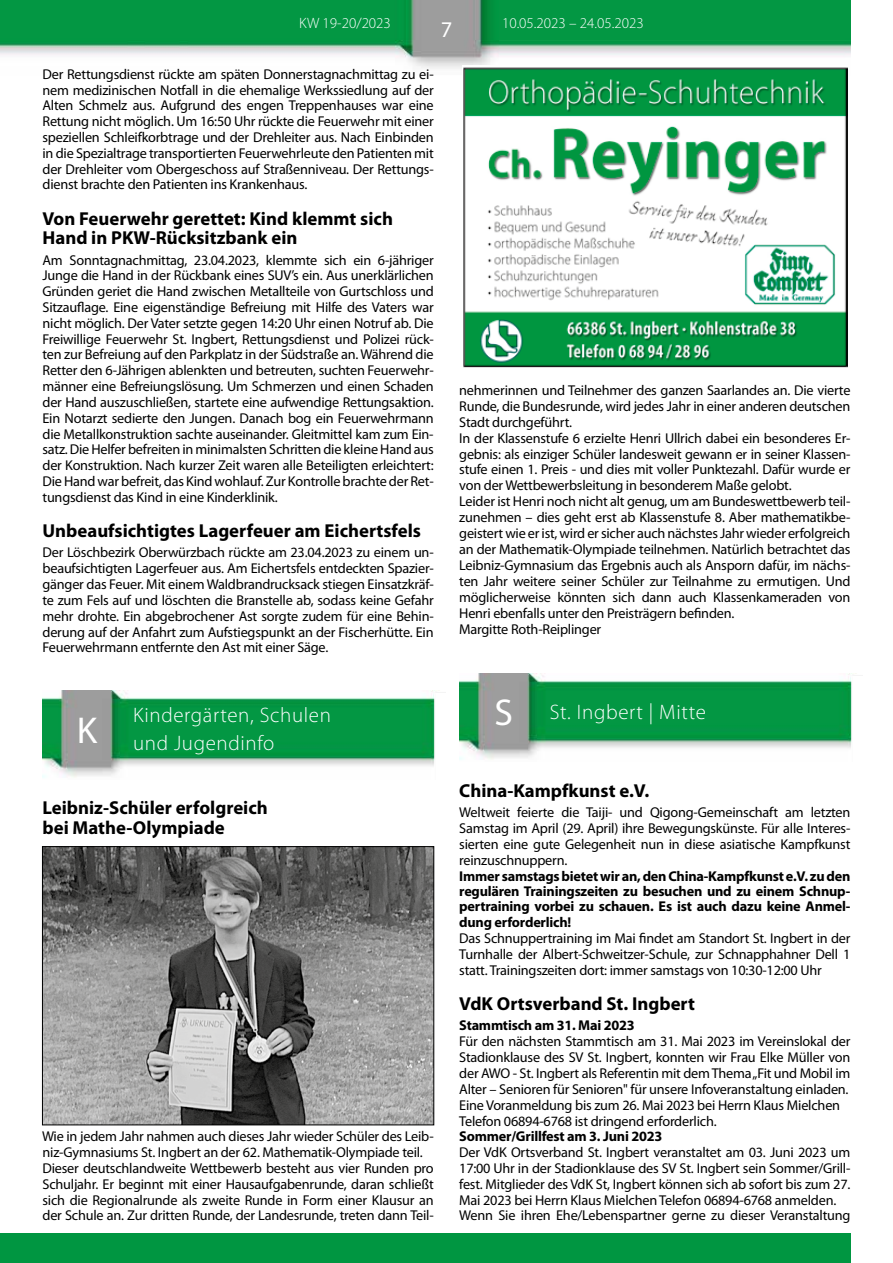
<style>
.page{position:relative;width:893px;height:1263px;background:#fff}
.page>*{position:absolute;margin:0;border:0;box-sizing:border-box;transform-origin:0 0}
.t1{font:22.5px "Myriad Pro";color:#fff}
.t2{font:300 21px/28.2px "Myriad Pro";letter-spacing:.03em;color:#fff}
.t3{font:700 18.75px/19.5px "Myriad Pro";color:#000}
.t4{font:300 15px "Myriad Pro";color:#fff}
.t5{font:14.25px/15.8px "Myriad Pro";letter-spacing:-.015em;color:#000;text-align:justify}
.t6{font:700 14.25px/15.5px "Myriad Pro";letter-spacing:-.015em;color:#000;text-align:justify}
.s1{font-weight:400;font-size:37.5px}
</style>
<div class="page">
<img style="left:0;top:0;width:850px;height:75px">
<div style="left:0;top:1233px;width:850px;height:30px;background:#009641"></div>
<img style="left:43px;top:691px;width:403px;height:87px">
<img style="left:44px;top:848px;width:388px;height:275px">
<div style="left:42px;top:846px;width:392px;height:279px;border:1px solid #000"></div>
<img style="left:459px;top:673px;width:397px;height:87px">
<img style="left:463px;top:66px;width:384px;height:301px">
<p class="t4" style="left:299px;top:14px;width:93px">KW 19-20/2023</p>
<p class="t4" style="left:502px;top:14px;width:143px">10.05.2023 – 24.05.2023</p>
<h1 class="t1" style="left:441px;top:15px;width:13px">7</h1>
<p class="t5" style="left:43px;top:66px;width:393px">Der Rettungsdienst rückte am späten Donnerstagnachmittag zu ei&shy;nem medizinischen Notfall in die ehemalige Werkssiedlung auf der Alten Schmelz aus. Aufgrund des engen Treppenhauses war eine Rettung nicht möglich. Um 16:50 Uhr rückte die Feuerwehr mit einer speziellen Schleifkorbtrage und der Drehleiter aus. Nach Einbinden in die Spezialtrage transportierten Feuerwehrleute den Patienten mit der Drehleiter vom Obergeschoss auf Straßenniveau. Der Rettungs&shy;dienst brachte den Patienten ins Krankenhaus.</p>
<h3 class="t3" style="left:43px;top:208px;width:352px">Von Feuerwehr gerettet: Kind klemmt sich<br>Hand in PKW-Rücksitzbank ein</h3>
<p class="t5" style="left:43px;top:252px;width:393px">Am Sonntagnachmittag, 23.04.2023, klemmte sich ein 6-jähriger Junge die Hand in der Rückbank eines SUV’s ein. Aus unerklärlichen Gründen geriet die Hand zwischen Metallteile von Gurtschloss und Sitzauflage. Eine eigenständige Befreiung mit Hilfe des Vaters war nicht möglich. Der Vater setzte gegen 14:20 Uhr einen Notruf ab. Die Freiwillige Feuerwehr St. Ingbert, Rettungsdienst und Polizei rück&shy;ten zur Befreiung auf den Parkplatz in der Südstraße an. Während die Retter den 6-Jährigen ablenkten und betreuten, suchten Feuerwehr&shy;männer eine Befreiungslösung. Um Schmerzen und einen Schaden der Hand auszuschließen, startete eine aufwendige Rettungsaktion.<br>Ein Notarzt sedierte den Jungen. Danach bog ein Feuerwehrmann die Metallkonstruktion sachte auseinander. Gleitmittel kam zum Ein&shy;satz. Die Helfer befreiten in minimalsten Schritten die kleine Hand aus der Konstruktion. Nach kurzer Zeit waren alle Beteiligten erleichtert:<br>Die Hand war befreit, das Kind wohlauf. Zur Kontrolle brachte der Ret&shy;tungsdienst das Kind in eine Kinderklinik.</p>
<h3 class="t3" style="left:43px;top:521px;width:380px">Unbeaufsichtigtes Lagerfeuer am Eichertsfels</h3>
<p class="t5" style="left:43px;top:544px;width:393px">Der Löschbezirk Oberwürzbach rückte am 23.04.2023 zu einem un&shy;beaufsichtigten Lagerfeuer aus. Am Eichertsfels entdeckten Spazier&shy;gänger das Feuer. Mit einem Waldbrandrucksack stiegen Einsatzkräf&shy;te zum Fels auf und löschten die Branstelle ab, sodass keine Gefahr mehr drohte. Ein abgebrochener Ast sorgte zudem für eine Behin&shy;derung auf der Anfahrt zum Aufstiegspunkt an der Fischerhütte. Ein Feuerwehrmann entfernte den Ast mit einer Säge.</p>
<h2 class="t2" style="left:77px;top:701px;width:256px;text-indent:56px">Kindergärten, Schulen<br><sup>K</sup> und Jugendinfo</h2>
<h3 class="t3" style="left:43px;top:798px;width:227px">Leibniz-Schüler erfolgreich bei Mathe-Olympiade</h3>
<p class="t5" style="left:42px;top:1128px;width:393px;text-align:left">Wie in jedem Jahr nahmen auch dieses Jahr wieder Schüler des Leib&shy;niz-Gymnasiums St. Ingbert an der 62. Mathematik-Olympiade teil.<br>Dieser deutschlandweite Wettbewerb besteht aus vier Runden pro Schuljahr. Er beginnt mit einer Hausaufgabenrunde, daran schließt sich die Regionalrunde als zweite Runde in Form einer Klausur an der Schule an. Zur dritten Runde, der Landesrunde, treten dann Teil-</p>
<p class="t5" style="left:459px;top:382px;width:393px;text-align:left">nehmerinnen und Teilnehmer des ganzen Saarlandes an. Die vierte Runde, die Bundesrunde, wird jedes Jahr in einer anderen deutschen Stadt durchgeführt.<br>In der Klassenstufe 6 erzielte Henri Ullrich dabei ein besonderes Er&shy;gebnis: als einziger Schüler landesweit gewann er in seiner Klassen&shy;stufe einen 1. Preis - und dies mit voller Punktezahl. Dafür wurde er von der Wettbewerbsleitung in besonderem Maße gelobt.<br>Leider ist Henri noch nicht alt genug, um am Bundeswettbewerb teil&shy;zunehmen – dies geht erst ab Klassenstufe 8. Aber mathematikbe&shy;geistert wie er ist, wird er sicher auch nächstes Jahr wieder erfolgreich an der Mathematik-Olympiade teilnehmen. Natürlich betrachtet das Leibniz-Gymnasium das Ergebnis auch als Ansporn dafür, im nächs&shy;ten Jahr weitere seiner Schüler zur Teilnahme zu ermutigen. Und möglicherweise könnten sich dann auch Klassenkameraden von Henri ebenfalls unter den Preisträgern befinden.<br>Margitte Roth-Reiplinger</p>
<h2 class="t2" style="left:494px;top:698px;width:213px"><span class="s1">S</span> St. Ingbert | Mitte</h2>
<h3 class="t3" style="left:459px;top:780px;width:192px">China-Kampfkunst e.V.</h3>
<p class="t5" style="left:459px;top:804px;width:393px">Weltweit feierte die Taiji- und Qigong-Gemeinschaft am letzten Samstag im April (29. April) ihre Bewegungskünste. Für alle Interes&shy;sierten eine gute Gelegenheit nun in diese asiatische Kampfkunst reinzuschnuppern.</p>
<p class="t6" style="left:459px;top:867px;width:393px">Immer samstags bietet wir an, den China-Kampfkunst e.V. zu den regulären Trainingszeiten zu besuchen und zu einem Schnup&shy;pertraining vorbei zu schauen. Es ist auch dazu keine Anmel&shy;dung erforderlich!</p>
<p class="t5" style="left:459px;top:930px;width:393px">Das Schnuppertraining im Mai findet am Standort St. Ingbert in der Turnhalle der Albert-Schweitzer-Schule, zur Schnapphahner Dell 1 statt. Trainingszeiten dort: immer samstags von 10:30-12:00 Uhr</p>
<h3 class="t3" style="left:459px;top:994px;width:237px">VdK Ortsverband St. Ingbert</h3>
<p class="t6" style="left:459px;top:1017px;width:177px">Stammtisch am 31. Mai 2023</p>
<p class="t5" style="left:459px;top:1033px;width:393px;text-align:left">Für den nächsten Stammtisch am 31. Mai 2023 im Vereinslokal der Stadionklause des SV St. Ingbert, konnten wir Frau Elke Müller von der AWO - St. Ingbert als Referentin mit dem Thema „Fit und Mobil im Alter – Senioren für Senioren" für unsere Infoveranstaltung einladen.<br>Eine Voranmeldung bis zum 26. Mai 2023 bei Herrn Klaus Mielchen Telefon 06894-6768 ist dringend erforderlich.</p>
<p class="t6" style="left:459px;top:1128px;width:205px">Sommer/Grillfest am 3. Juni 2023</p>
<p class="t5" style="left:459px;top:1144px;width:393px;text-align:left">Der VdK Ortsverband St. Ingbert veranstaltet am 03. Juni 2023 um 17:00 Uhr in der Stadionklause des SV St. Ingbert sein Sommer/Grill&shy;fest. Mitglieder des VdK St, Ingbert können sich ab sofort bis zum 27.<br>Mai 2023 bei Herrn Klaus Mielchen Telefon 06894-6768 anmelden.<br>Wenn Sie ihren Ehe/Lebenspartner gerne zu dieser Veranstaltung</p>
</div>
